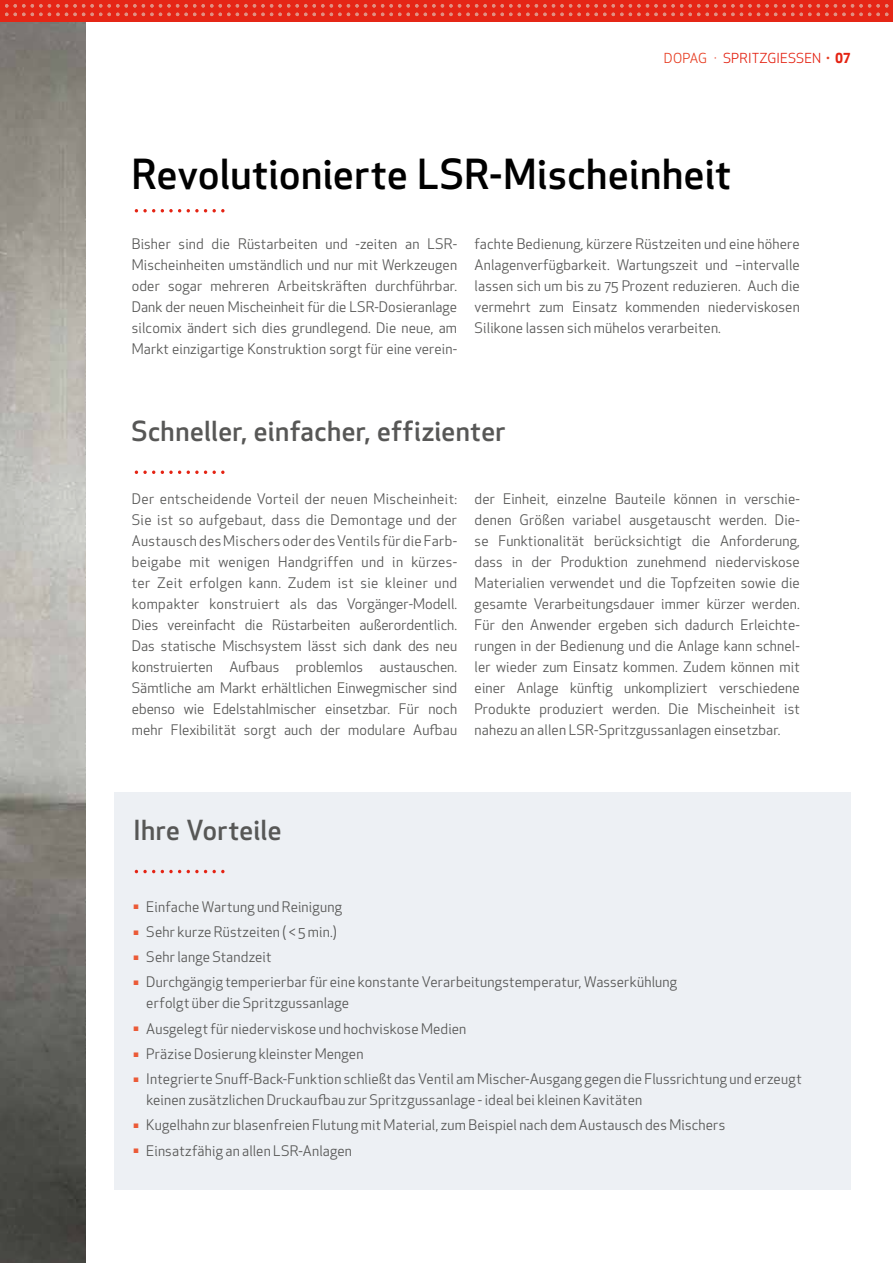
<style>
.page{position:relative;width:893px;height:1263px;background:#fff}
.page>*{position:absolute;margin:0;border:0;box-sizing:border-box;transform-origin:0 0}
.t1{font:500 40.5px "Apex New";letter-spacing:.01em;color:#000}
.t2{font:500 27px "Apex New";letter-spacing:.02em;color:#575756}
.t3{font:14.25px/21px "Apex New";letter-spacing:.01em;color:#575756;text-align:justify}
.t4{font:13.5px "Apex New";letter-spacing:.01em;color:#e42313}
.t5{font:6px "Apex New";color:#eb5a37}
.s1{color:#e73f24}
.s2{font-weight:700;color:#e73f24}
.s3{font-weight:700}
</style>
<div class="page">
<img style="left:0;top:22px;width:85px;height:1241px">
<div style="left:114px;top:792px;width:736px;height:398px;background:#edf0f4"></div>
<svg style="left:135px;top:470px;width:20px;height:4px"></svg>
<svg style="left:161px;top:470px;width:20px;height:4px"></svg>
<svg style="left:187px;top:470px;width:20px;height:4px"></svg>
<svg style="left:213px;top:470px;width:12px;height:4px"></svg>
<svg style="left:135px;top:870px;width:20px;height:3px"></svg>
<svg style="left:161px;top:870px;width:20px;height:3px"></svg>
<svg style="left:187px;top:870px;width:20px;height:3px"></svg>
<svg style="left:213px;top:870px;width:12px;height:3px"></svg>
<svg style="left:135px;top:209px;width:20px;height:3px"></svg>
<svg style="left:161px;top:209px;width:20px;height:3px"></svg>
<svg style="left:187px;top:209px;width:20px;height:3px"></svg>
<svg style="left:213px;top:209px;width:12px;height:3px"></svg>
<div style="left:0;top:0;width:893px;height:22px;background:#e52616"></div>
<svg style="left:5px;top:4px;width:3px;height:13px"></svg>
<svg style="left:14px;top:4px;width:199px;height:12px"></svg>
<svg style="left:219px;top:4px;width:88px;height:12px"></svg>
<svg style="left:313px;top:4px;width:199px;height:12px"></svg>
<svg style="left:518px;top:4px;width:88px;height:12px"></svg>
<svg style="left:612px;top:4px;width:199px;height:12px"></svg>
<svg style="left:817px;top:4px;width:71px;height:12px"></svg>
<p class="t4" style="left:664px;top:49px;width:188px"><span class="s1">DOPAG ·</span> SPRITZGIESSEN <span class="s2">·</span> <span class="s3">07</span></p>
<h1 class="t1" style="left:132px;top:147px;width:601px">Revolutionierte LSR-Mischeinheit</h1>
<p class="t3" style="left:132px;top:234px;width:327px">Bisher sind die Rüstarbeiten und -zeiten an LSR-Mischeinheiten umständlich und nur mit Werkzeugen oder sogar mehreren Arbeitskräften durchführbar.<br>Dank der neuen Mischeinheit für die LSR-Dosieranlage silcomix ändert sich dies grundlegend. Die neue, am Markt einzigartige Konstruktion sorgt für eine verein-</p>
<p class="t3" style="left:475px;top:234px;width:327px">fachte Bedienung, kürzere Rüstzeiten und eine höhere Anlagenverfügbarkeit. Wartungszeit und –intervalle lassen sich um bis zu 75 Prozent reduzieren. Auch die vermehrt zum Einsatz kommenden niederviskosen Silikone lassen sich mühelos verarbeiten.</p>
<h2 class="t2" style="left:131px;top:413px;width:376px">Schneller, einfacher, effizienter</h2>
<p class="t3" style="left:132px;top:488px;width:327px">Der entscheidende Vorteil der neuen Mischeinheit:<br>Sie ist so aufgebaut, dass die Demontage und der Austausch des Mischers oder des Ventils für die Farb&shy;beigabe mit wenigen Handgriffen und in kürzes&shy;ter Zeit erfolgen kann. Zudem ist sie kleiner und kompakter konstruiert als das Vorgänger-Modell.<br>Dies vereinfacht die Rüstarbeiten außerordentlich.<br>Das statische Mischsystem lässt sich dank des neu konstruierten Aufbaus problemlos austauschen.<br>Sämtliche am Markt erhältlichen Einwegmischer sind ebenso wie Edelstahlmischer einsetzbar. Für noch mehr Flexibilität sorgt auch der modulare Aufbau</p>
<p class="t3" style="left:475px;top:488px;width:327px">der Einheit, einzelne Bauteile können in verschie&shy;denen Größen variabel ausgetauscht werden. Die&shy;se Funktionalität berücksichtigt die Anforderung, dass in der Produktion zunehmend niederviskose Materialien verwendet und die Topfzeiten sowie die gesamte Verarbeitungsdauer immer kürzer werden.<br>Für den Anwender ergeben sich dadurch Erleichte&shy;rungen in der Bedienung und die Anlage kann schnel&shy;ler wieder zum Einsatz kommen. Zudem können mit einer Anlage künftig unkompliziert verschiedene Produkte produziert werden. Die Mischeinheit ist nahezu an allen LSR-Spritzgussanlagen einsetzbar.</p>
<h2 class="t2" style="left:134px;top:812px;width:149px">Ihre Vorteile</h2>
<p class="t5" style="left:134px;top:903px;width:7px">Ї</p>
<p class="t3" style="left:146px;top:896px;width:197px">Einfache Wartung und Reinigung</p>
<p class="t5" style="left:134px;top:929px;width:7px">Ї</p>
<p class="t3" style="left:146px;top:921px;width:192px">Sehr kurze Rüstzeiten ( &lt; 5 min.)</p>
<p class="t5" style="left:134px;top:954px;width:7px">Ї</p>
<p class="t3" style="left:146px;top:946px;width:127px">Sehr lange Standzeit</p>
<p class="t5" style="left:134px;top:979px;width:7px">Ї</p>
<p class="t3" style="left:146px;top:972px;width:532px">Durchgängig temperierbar für eine konstante Verarbeitungstemperatur, Wasserkühlung erfolgt über die Spritzgussanlage</p>
<p class="t5" style="left:134px;top:1025px;width:7px">Ї</p>
<p class="t3" style="left:146px;top:1018px;width:321px">Ausgelegt für niederviskose und hochviskose Medien</p>
<p class="t5" style="left:134px;top:1051px;width:7px">Ї</p>
<p class="t3" style="left:146px;top:1043px;width:219px">Präzise Dosierung kleinster Mengen</p>
<p class="t5" style="left:134px;top:1076px;width:7px">Ї</p>
<p class="t3" style="left:146px;top:1068px;width:657px">Integrierte Snuff-Back-Funktion schließt das Ventil am Mischer-Ausgang gegen die Flussrichtung und erzeugt keinen zusätzlichen Druckaufbau zur Spritzgussanlage - ideal bei kleinen Kavitäten</p>
<p class="t5" style="left:134px;top:1122px;width:7px">Ї</p>
<p class="t3" style="left:146px;top:1115px;width:580px">Kugelhahn zur blasenfreien Flutung mit Material, zum Beispiel nach dem Austausch des Mischers</p>
<p class="t5" style="left:134px;top:1147px;width:7px">Ї</p>
<p class="t3" style="left:146px;top:1140px;width:207px">Einsatzfähig an allen LSR-Anlagen</p>
</div>
